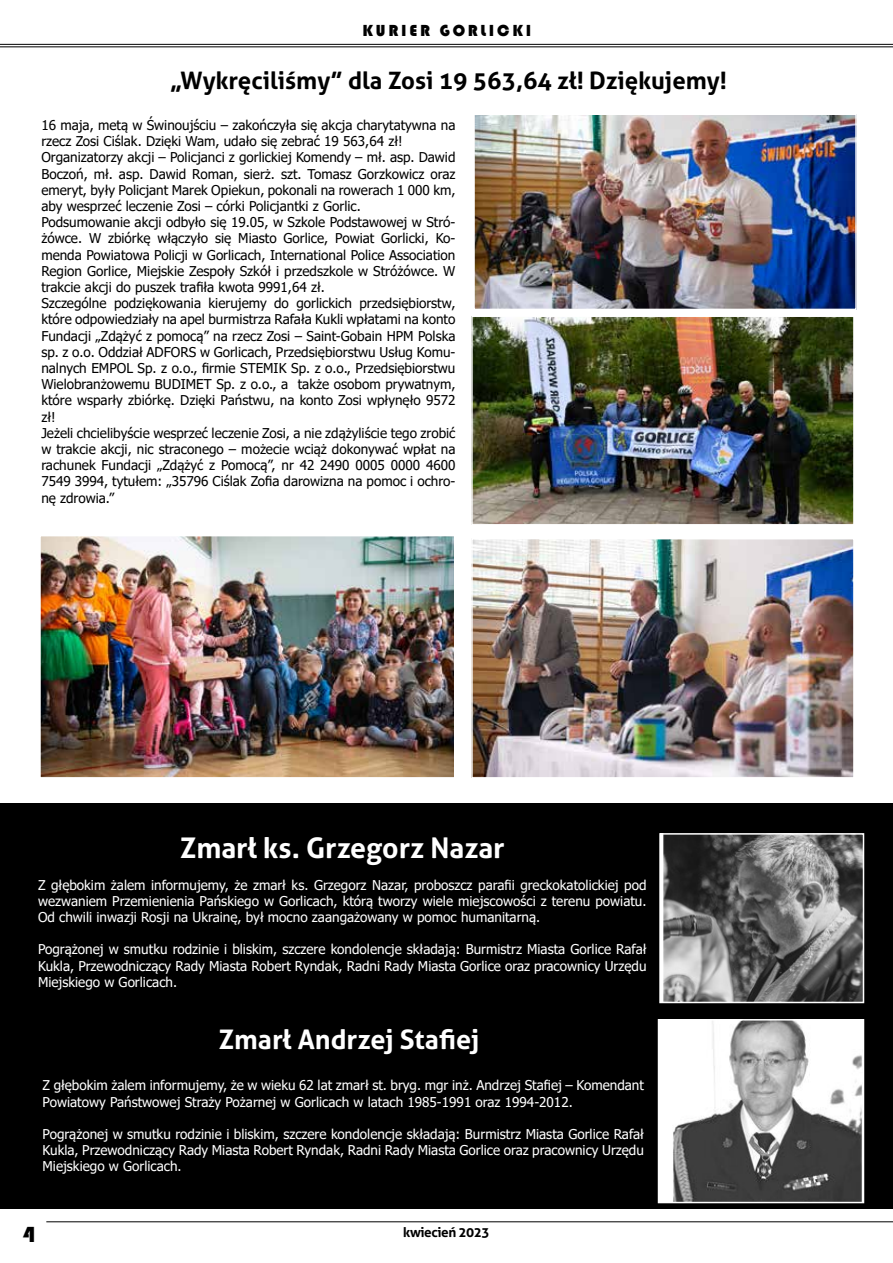
<style>
.page{position:relative;width:893px;height:1263px;background:#fff}
.page>*{position:absolute;margin:0;border:0;box-sizing:border-box;transform-origin:0 0}
.t1{font:700 28.5px "Aller";color:#fff}
.t2{font:700 27px "Aller";color:#fff}
.t3{font:700 24px "Aller";color:#000}
.t4{font:22.5px "Bauhaus 93";color:#000}
.t5{font:16.5px "Bauhaus 93";letter-spacing:.17em;color:#000}
.t6{font:13.5px/16.2px "Tahoma";color:#000}
.t7{font:13.5px/16.2px "Tahoma";color:#fff;text-align:justify}
.t8{font:700 13.5px "Aller";letter-spacing:-.03em;color:#000}
</style>
<div class="page">
<hr style="left:0;top:44px;width:893px;height:1px;background:#000">
<hr style="left:0;top:47px;width:893px;height:1px;background:#000">
<hr style="left:46px;top:1221px;width:847px;height:1px;background:#000">
<div style="left:0;top:804px;width:893px;height:405px;background:#000"></div>
<img style="left:661px;top:1022px;width:200px;height:178px">
<div style="left:658px;top:1019px;width:206px;height:184px;border:2px solid #fff"></div>
<img style="left:662px;top:836px;width:199px;height:164px">
<div style="left:659px;top:833px;width:205px;height:170px;border:2px solid #fff"></div>
<img style="left:476px;top:116px;width:378px;height:191px">
<div style="left:473px;top:113px;width:384px;height:197px;border:2px solid #fff"></div>
<img style="left:474px;top:318px;width:378px;height:204px">
<div style="left:471px;top:315px;width:384px;height:210px;border:2px solid #fff"></div>
<img style="left:474px;top:541px;width:378px;height:235px">
<div style="left:471px;top:538px;width:384px;height:241px;border:2px solid #fff"></div>
<img style="left:42px;top:538px;width:410px;height:238px">
<div style="left:39px;top:535px;width:416px;height:244px;border:2px solid #fff"></div>
<p class="t5" style="left:362px;top:21px;width:170px">KURIER GORLICKI</p>
<h3 class="t3" style="left:170px;top:66px;width:559px">„Wykręciliśmy” dla Zosi 19 563,64 zł! Dziękujemy!</h3>
<p class="t6" style="left:41px;top:118px;width:416px">16 maja, metą w Świnoujściu – zakończyła się akcja charytatywna na rzecz Zosi Ciślak. Dzięki Wam, udało się zebrać 19 563,64 zł!<br>Organizatorzy akcji – Policjanci z gorlickiej Komendy – mł. asp. Dawid Boczoń, mł. asp. Dawid Roman, sierż. szt. Tomasz Gorzkowicz oraz emeryt, były Policjant Marek Opiekun, pokonali na rowerach 1 000 km, aby wesprzeć leczenie Zosi – córki Policjantki z Gorlic.<br>Podsumowanie akcji odbyło się 19.05, w Szkole Podstawowej w Stró&shy;żówce. W zbiórkę włączyło się Miasto Gorlice, Powiat Gorlicki, Ko&shy;menda Powiatowa Policji w Gorlicach, International Police Association Region Gorlice, Miejskie Zespoły Szkół i przedszkole w Stróżówce. W trakcie akcji do puszek trafiła kwota 9991,64 zł.<br>Szczególne podziękowania kierujemy do gorlickich przedsiębiorstw, które odpowiedziały na apel burmistrza Rafała Kukli wpłatami na konto Fundacji „Zdążyć z pomocą” na rzecz Zosi – Saint-Gobain HPM Polska sp. z o.o. Oddział ADFORS w Gorlicach, Przedsiębiorstwu Usług Komu&shy;nalnych EMPOL Sp. z o.o., firmie STEMIK Sp. z o.o., Przedsiębiorstwu Wielobranżowemu BUDIMET Sp. z o.o., a także osobom prywatnym, które wsparły zbiórkę. Dzięki Państwu, na konto Zosi wpłynęło 9572 zł!<br>Jeżeli chcielibyście wesprzeć leczenie Zosi, a nie zdążyliście tego zrobić w trakcie akcji, nic straconego – możecie wciąż dokonywać wpłat na rachunek Fundacji „Zdążyć z Pomocą”, nr 42 2490 0005 0000 4600<br>7549 3994, tytułem: „35796 Ciślak Zofia darowizna na pomoc i ochro&shy;nę zdrowia.”</p>
<h1 class="t1" style="left:180px;top:831px;width:326px">Zmarł ks. Grzegorz Nazar</h1>
<p class="t7" style="left:38px;top:877px;width:610px">Z głębokim żalem informujemy, że zmarł ks. Grzegorz Nazar, proboszcz parafii greckokatolickiej pod wezwaniem Przemienienia Pańskiego w Gorlicach, którą tworzy wiele miejscowości z terenu powiatu.<br>Od chwili inwazji Rosji na Ukrainę, był mocno zaangażowany w pomoc humanitarną.</p>
<p class="t7" style="left:38px;top:942px;width:610px">Pogrążonej w smutku rodzinie i bliskim, szczere kondolencje składają: Burmistrz Miasta Gorlice Rafał Kukla, Przewodniczący Rady Miasta Robert Ryndak, Radni Rady Miasta Gorlice oraz pracownicy Urzędu Miejskiego w Gorlicach.</p>
<h2 class="t2" style="left:219px;top:1023px;width:262px">Zmarł Andrzej Stafiej</h2>
<p class="t7" style="left:43px;top:1078px;width:603px">Z głębokim żalem informujemy, że w wieku 62 lat zmarł st. bryg. mgr inż. Andrzej Stafiej – Komendant<br>Powiatowy Państwowej Straży Pożarnej w Gorlicach w latach 1985-1991 oraz 1994-2012.</p>
<p class="t7" style="left:43px;top:1127px;width:603px">Pogrążonej w smutku rodzinie i bliskim, szczere kondolencje składają: Burmistrz Miasta Gorlice Rafał Kukla, Przewodniczący Rady Miasta Robert Ryndak, Radni Rady Miasta Gorlice oraz pracownicy Urzędu Miejskiego w Gorlicach.</p>
<h3 class="t4" style="left:22px;top:1221px;width:14px">4</h3>
<p class="t8" style="left:403px;top:1224px;width:88px">kwiecień 2023</p>
</div>
